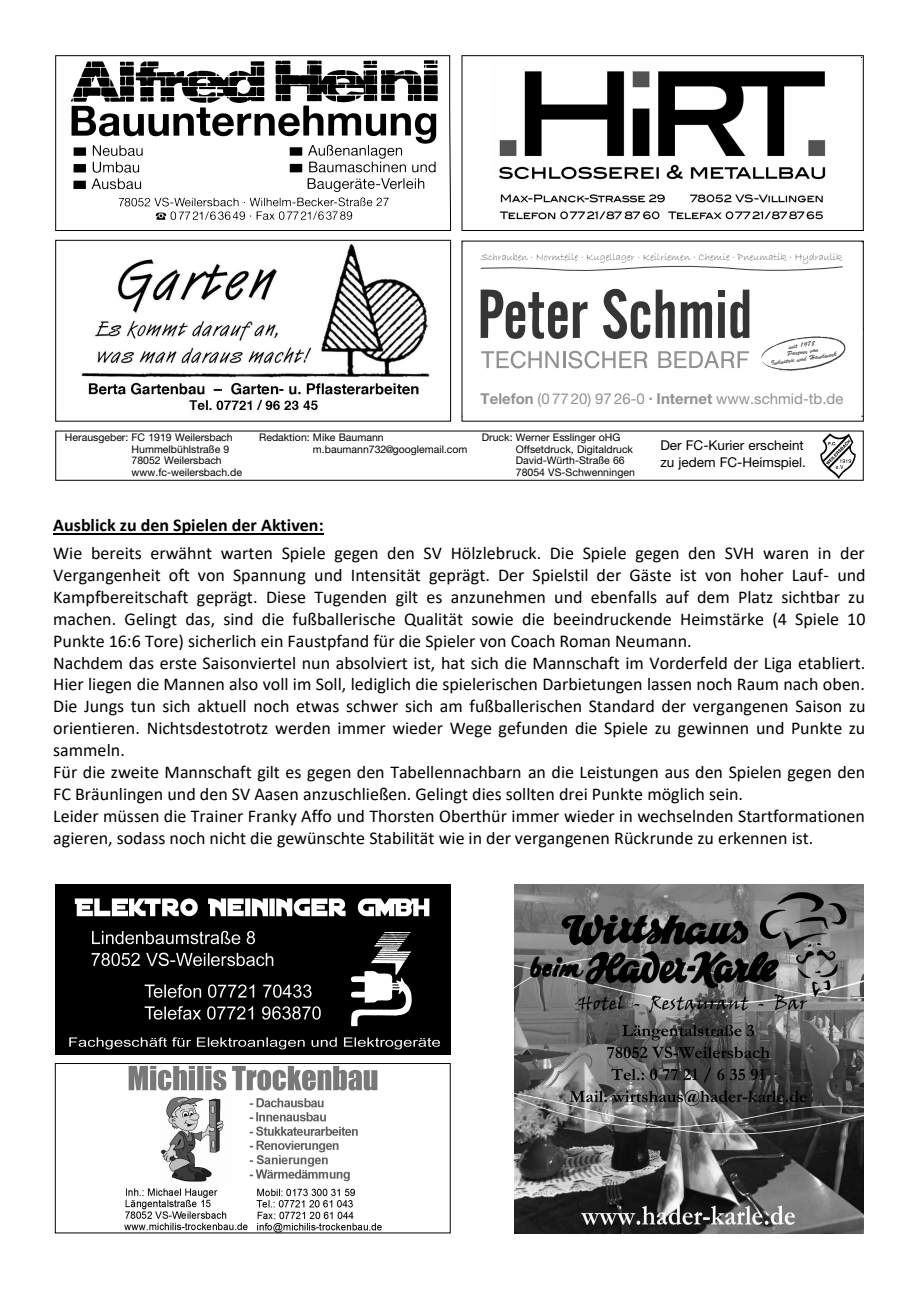
<style>
.page{position:relative;width:919px;height:1289px;background:#fff}
.page>*{position:absolute;margin:0;border:0;box-sizing:border-box;transform-origin:0 0}
.t1{font:18px/21.9px "Calibri";color:#000}
.t2{font:700 18px "Calibri";color:#000}
.t3{font:15px "Helvetica Neue";color:#919191}
.t4{font:13.5px/16.2px "Helvetica Neue 55";color:#000}
.t5{font:10.5px/11.4px "Helvetica Neue 55";color:#000}
.t6{font:10.5px "Bradley Hand ITC";color:#444}
.t7{font:6.75px/6.8px "Brush Script Std";color:#444;text-align:center}
.s1{font-weight:700}
.s2{font-family:"M Gill Sans";font-weight:700}
</style>
<div class="page">
<hr style="left:53px;top:533px;width:270px;height:1px;background:#000">
<svg style="left:55px;top:55px;width:396px;height:176px"></svg>
<img style="left:499px;top:71px;width:327px;height:109px">
<img style="left:499px;top:194px;width:324px;height:26px">
<div style="left:461px;top:55px;width:402px;height:176px;border:1px solid #000"></div>
<img style="left:81px;top:244px;width:349px;height:167px">
<div style="left:55px;top:240px;width:396px;height:181px;border:1px solid #000"></div>
<img style="left:124px;top:1066px;width:258px;height:165px">
<div style="left:55px;top:1063px;width:395px;height:170px;border:1px solid #000"></div>
<img style="left:55px;top:884px;width:395px;height:170px">
<svg style="left:480px;top:265px;width:362px;height:5px"></svg>
<svg style="left:480px;top:289px;width:107px;height:50px"></svg>
<svg style="left:603px;top:289px;width:109px;height:50px"></svg>
<svg style="left:718px;top:289px;width:31px;height:50px"></svg>
<svg style="left:481px;top:351px;width:166px;height:17px"></svg>
<svg style="left:658px;top:351px;width:90px;height:17px"></svg>
<svg style="left:761px;top:336px;width:84px;height:35px"></svg>
<svg style="left:863px;top:322px;width:1px;height:14px"></svg>
<img style="left:820px;top:434px;width:35px;height:44px">
<img style="left:514px;top:884px;width:349px;height:349px">
<p class="t6" style="left:480px;top:250px;width:363px">Schrauben · Normteile · Kugellager · Keilriemen · Chemie · Pneumatik · Hydraulik</p>
<p class="t7" style="left:768px;top:346px;width:68px;rotate:-8deg">seit 1978<br>Partner von<br>Industrie und Handwerk</p>
<p class="t3" style="left:480px;top:389px;width:364px"><span class="s1">Telefon</span> (0 77 20) 97 26-0 <span class="s2">·</span> <span class="s1">Internet</span> www.schmid-tb.de</p>
<p class="t5" style="left:516px;top:432px;width:120px;text-indent:-34px">Druck: Werner Esslinger oHG<br>Offsetdruck, Digitaldruck<br>David-Würth-Straße 66<br>78054 VS-Schwenningen</p>
<p class="t5" style="left:132px;top:432px;width:112px;text-indent:-67px">Herausgeber: FC 1919 Weilersbach<br>Hummelbühlstraße 9<br>78052 Weilersbach www.fc-weilersbach.de</p>
<p class="t4" style="left:660px;top:437px;width:147px">Der FC-Kurier erscheint zu jedem FC-Heimspiel.</p>
<p class="t5" style="left:313px;top:432px;width:156px;text-indent:-54px">Redaktion: Mike Baumann m.baumann732@googlemail.com</p>
<p class="t2" style="left:53px;top:512px;width:272px">Ausblick zu den Spielen der Aktiven:</p>
<p class="t1" style="left:53px;top:541px;width:813px">Wie bereits erwähnt warten Spiele gegen den SV Hölzlebruck. Die Spiele gegen den SVH waren in der Vergangenheit oft von Spannung und Intensität geprägt. Der Spielstil der Gäste ist von hoher Lauf- und Kampfbereitschaft geprägt. Diese Tugenden gilt es anzunehmen und ebenfalls auf dem Platz sichtbar zu machen. Gelingt das, sind die fußballerische Qualität sowie die beeindruckende Heimstärke (4 Spiele 10<br>Punkte 16:6 Tore) sicherlich ein Faustpfand für die Spieler von Coach Roman Neumann.<br>Nachdem das erste Saisonviertel nun absolviert ist, hat sich die Mannschaft im Vorderfeld der Liga etabliert.<br>Hier liegen die Mannen also voll im Soll, lediglich die spielerischen Darbietungen lassen noch Raum nach oben.<br>Die Jungs tun sich aktuell noch etwas schwer sich am fußballerischen Standard der vergangenen Saison zu orientieren. Nichtsdestotrotz werden immer wieder Wege gefunden die Spiele zu gewinnen und Punkte zu sammeln.<br>Für die zweite Mannschaft gilt es gegen den Tabellennachbarn an die Leistungen aus den Spielen gegen den FC Bräunlingen und den SV Aasen anzuschließen. Gelingt dies sollten drei Punkte möglich sein.<br>Leider müssen die Trainer Franky Affo und Thorsten Oberthür immer wieder in wechselnden Startformationen agieren, sodass noch nicht die gewünschte Stabilität wie in der vergangenen Rückrunde zu erkennen ist.</p>
</div>
